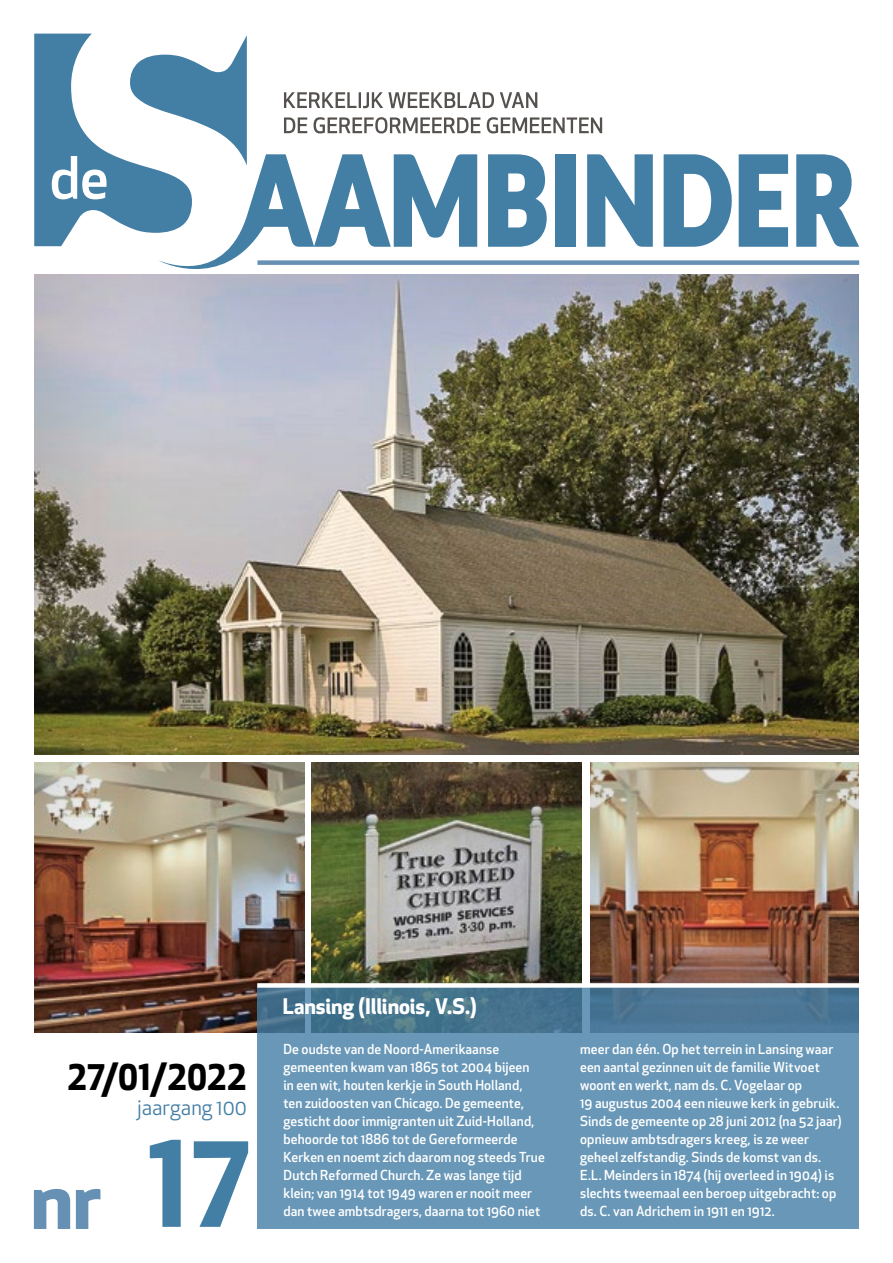
<style>
.page{position:relative;width:893px;height:1263px;background:#fff}
.page>*{position:absolute;margin:0;border:0;box-sizing:border-box;transform-origin:0 0}
.t1{font:700 114px "Apex New";color:#437ea5}
.t2{font:700 78px "Apex New";color:#6691b4}
.t3{font:700 34.5px "Apex New";letter-spacing:-.015em;color:#000}
.t4{font:700 21px "Apex New";letter-spacing:-.005em;color:#fff}
.t5{font:21px "Apex New";color:#437ea5}
.t6{font:500 13.5px/18px "Apex New";letter-spacing:.01em;color:#fff}
</style>
<div class="page">
<svg style="left:34px;top:34px;width:213px;height:212px;fill:#437ea5"></svg>
<div style="left:257px;top:260px;width:602px;height:5px;background:#6691b4"></div>
<svg style="left:52px;top:156px;width:55px;height:43px"></svg>
<svg style="left:156px;top:154px;width:321px;height:115px"></svg>
<svg style="left:664px;top:154px;width:68px;height:93px"></svg>
<svg style="left:739px;top:154px;width:49px;height:93px"></svg>
<svg style="left:796px;top:154px;width:63px;height:93px"></svg>
<div style="left:555px;top:154px;width:21px;height:93px;background:#437ea5"></div>
<svg style="left:488px;top:154px;width:59px;height:93px"></svg>
<svg style="left:587px;top:154px;width:66px;height:93px"></svg>
<svg style="left:284px;top:117px;width:318px;height:16px"></svg>
<svg style="left:284px;top:92px;width:253px;height:16px"></svg>
<div style="left:32px;top:271px;width:828px;height:485px;background:#000;opacity:.2"></div>
<div style="left:588px;top:760px;width:271px;height:273px;background:#000;opacity:.2"></div>
<div style="left:310px;top:760px;width:273px;height:273px;background:#000;opacity:.2"></div>
<div style="left:33px;top:760px;width:272px;height:273px;background:#000;opacity:.2"></div>
<svg style="left:257px;top:988px;width:602px;height:241px;background:#6290af"></svg>
<div style="left:257px;top:983px;width:603px;height:5px;background:#fff"></div>
<h3 class="t3" style="left:67px;top:1052px;width:182px">27/01/2022</h3>
<h3 class="t5" style="left:137px;top:1094px;width:111px">jaargang 100</h3>
<h1 class="t1" style="left:148px;top:1102px;width:104px">17</h1>
<h2 class="t2" style="left:30px;top:1144px;width:72px">nr</h2>
<h3 class="t4" style="left:283px;top:991px;width:196px">Lansing (Illinois, V.S.)</h3>
<p class="t6" style="left:283px;top:1040px;width:263px">De oudste van de Noord-Amerikaanse gemeenten kwam van 1865 tot 2004 bijeen<br>in een wit, houten kerkje in South Holland, ten zuidoosten van Chicago. De gemeente, gesticht door immigranten uit Zuid-Holland, behoorde tot 1886 tot de Gereformeerde Kerken en noemt zich daarom nog steeds True Dutch Reformed Church. Ze was lange tijd klein; van 1914 tot 1949 waren er nooit meer dan twee ambtsdragers, daarna tot 1960 niet</p>
<p class="t6" style="left:580px;top:1040px;width:263px">meer dan één. Op het terrein in Lansing waar een aantal gezinnen uit de familie Witvoet woont en werkt, nam ds. C. Vogelaar op<br>19 augustus 2004 een nieuwe kerk in gebruik.<br>Sinds de gemeente op 28 juni 2012 (na 52 jaar) opnieuw ambtsdragers kreeg, is ze weer geheel zelfstandig. Sinds de komst van ds.<br>E.L. Meinders in 1874 (hij overleed in 1904) is slechts tweemaal een beroep uitgebracht: op ds. C. van Adrichem in 1911 en 1912.</p>
</div>
